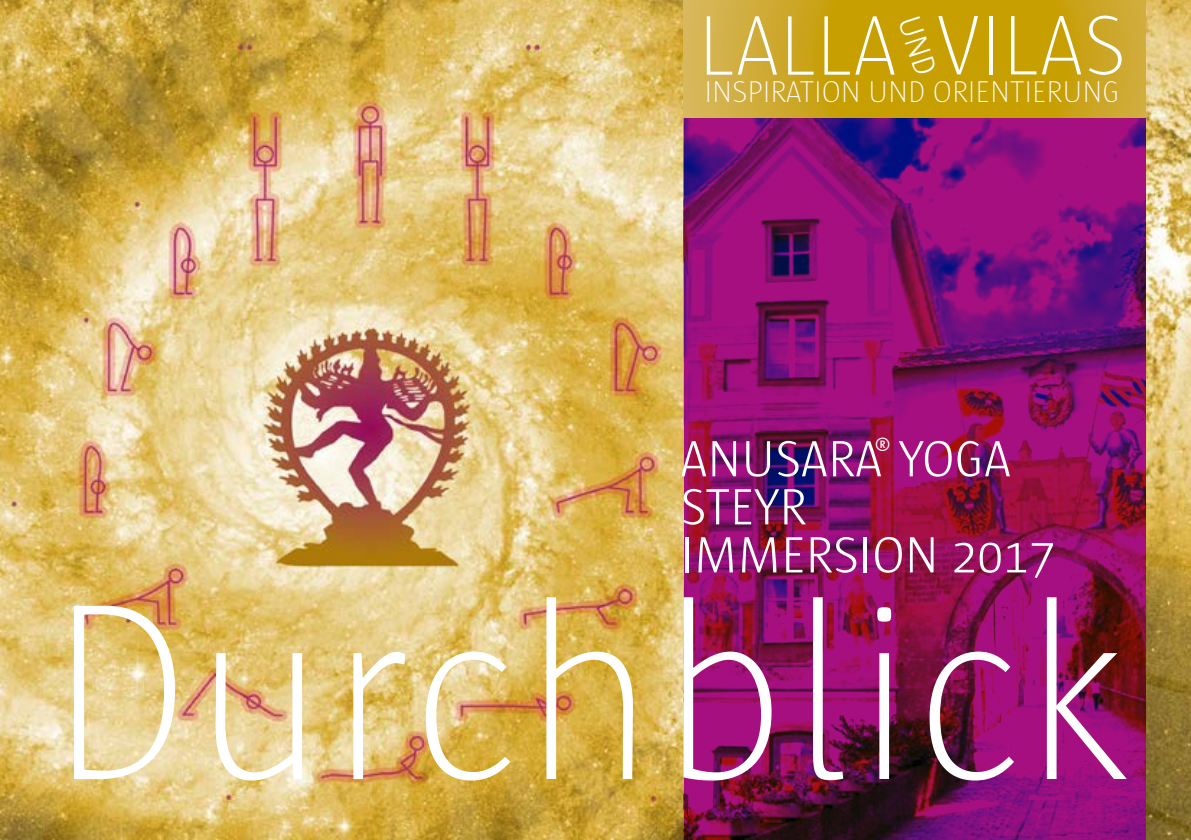
<style>
.page{position:relative;width:1191px;height:840px;background:#fff}
.page>*{position:absolute;margin:0;border:0;box-sizing:border-box;transform-origin:0 0}
.t1{font:200 256px "Sun";color:#fff}
.t2{font:200 86.2px "Sun";color:#fff}
.t3{font:300 52px/48px "Sun";color:#fff}
.t4{font:200 30.6px "Sun";color:#fff}
</style>
<div class="page">
<img style="left:0;top:0;width:1191px;height:839px">
<img style="left:684px;top:117px;width:461px;height:722px">
<svg style="left:684px;top:0;width:461px;height:117px;background:#caa419"></svg>
<div style="left:898px;top:16px;width:38px;height:60px;background:#c79f00"></div>
<h2 class="t2" style="left:697px;top:0;width:430px">LALLA VILAS</h2>
<p class="t4" style="left:704px;top:76px;width:416px">INSPIRATION UND ORIENTIERUNG</p>
<p class="t3" style="left:680px;top:435px;width:376px">ANUSARA<sup>®</sup> YOGA<br>STEYR<br>IMMERSION 2017</p>
<h1 class="t1" style="left:47px;top:558px;width:1085px">Durchblick</h1>
</div>
